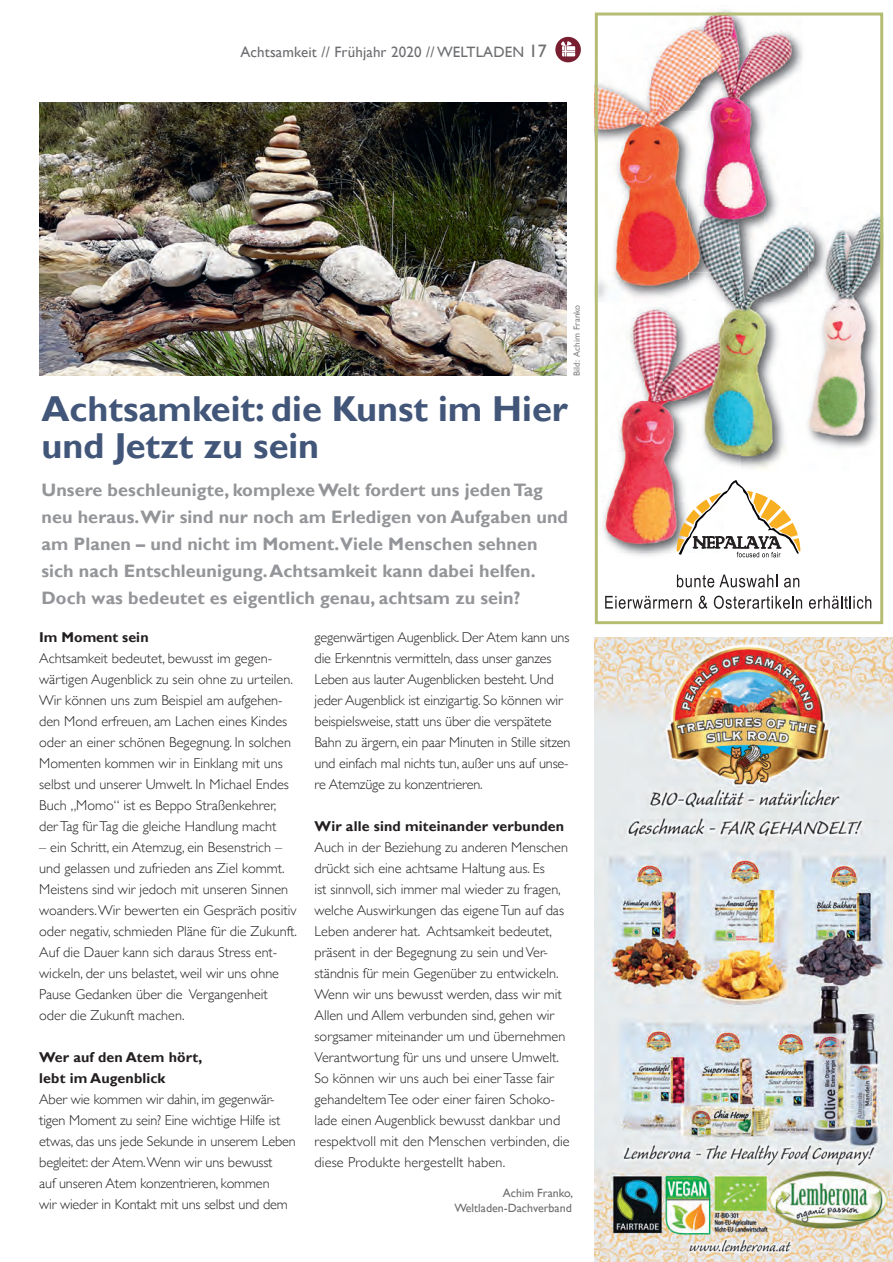
<style>
.page{position:relative;width:893px;height:1262px;background:#fff}
.page>*{position:absolute;margin:0;border:0;box-sizing:border-box;transform-origin:0 0}
.t1{font:700 36px/37.5px "Gill Sans";color:#425679}
.t2{font:700 18px/27px "Gill Sans";letter-spacing:.005em;color:#939598}
.t3{font:15px "Gill Sans";letter-spacing:.01em;color:#6c6d70}
.t4{font:300 14.25px/21px "Gill Sans";color:#231f20}
.t5{font:700 14.25px/21px "Gill Sans";letter-spacing:.01em;color:#231f20}
.t6{font:12px/15px "Gill Sans";color:#6c6d70;text-align:right}
.t7{font:9px "Gill Sans";letter-spacing:.01em;color:#808285}
.s1{font-size:18px}
</style>
<div class="page">
<img style="left:599px;top:301px;width:88px;height:151px">
<img style="left:603px;top:452px;width:80px;height:100px">
<img style="left:687px;top:280px;width:3px;height:129px">
<img style="left:807px;top:214px;width:72px;height:234px">
<img style="left:690px;top:302px;width:97px;height:167px">
<svg style="left:676px;top:480px;width:124px;height:77px"></svg>
<svg style="left:677px;top:574px;width:100px;height:13px"></svg>
<svg style="left:784px;top:578px;width:15px;height:9px"></svg>
<svg style="left:605px;top:596px;width:87px;height:13px"></svg>
<svg style="left:699px;top:596px;width:8px;height:13px"></svg>
<svg style="left:714px;top:596px;width:88px;height:13px"></svg>
<svg style="left:809px;top:596px;width:62px;height:13px"></svg>
<img style="left:801px;top:12px;width:8px;height:51px">
<img style="left:740px;top:214px;width:69px;height:88px">
<svg style="left:723px;top:301px;width:17px;height:1px"></svg>
<img style="left:595px;top:10px;width:155px;height:209px">
<img style="left:750px;top:12px;width:51px;height:178px">
<img style="left:599px;top:219px;width:88px;height:82px">
<img style="left:687px;top:190px;width:91px;height:82px">
<svg style="left:687px;top:272px;width:3px;height:8px"></svg>
<img style="left:690px;top:207px;width:111px;height:94px">
<img style="left:690px;top:272px;width:50px;height:29px">
<div style="left:595px;top:13px;width:288px;height:611px;border:3px solid #b4bd72"></div>
<svg style="left:555px;top:37px;width:26px;height:25px"></svg>
<svg style="left:560px;top:39px;width:15px;height:17px"></svg>
<img style="left:595px;top:637px;width:298px;height:625px">
<img style="left:40px;top:102px;width:526px;height:274px">
<p class="t3" style="left:240px;top:43px;width:308px">Achtsamkeit // Frühjahr 2020 // WELTLADEN <span class="s1">17</span></p>
<p class="t7" style="left:571px;top:376px;width:73px;rotate:-90deg">Bild: Achim Franko</p>
<h1 class="t1" style="left:41px;top:391px;width:528px">Achtsamkeit: die Kunst im Hier und Jetzt zu sein</h1>
<p class="t2" style="left:41px;top:477px;width:528px">Unsere beschleunigte, komplexe Welt fordert uns jeden Tag neu heraus. Wir sind nur noch am Erledigen von Aufgaben und am Planen – und nicht im Moment.Viele Menschen sehnen sich nach Entschleunigung. Achtsamkeit kann dabei helfen.<br>Doch was bedeutet es eigentlich genau, achtsam zu sein?</p>
<p class="t5" style="left:39px;top:627px;width:111px">Im Moment sein</p>
<p class="t4" style="left:39px;top:647px;width:255px">Achtsamkeit bedeutet, bewusst im gegen&shy;wärtigen Augenblick zu sein ohne zu urteilen.<br>Wir können uns zum Beispiel am aufgehen&shy;den Mond erfreuen, am Lachen eines Kindes oder an einer schönen Begegnung. In solchen Momenten kommen wir in Einklang mit uns selbst und unserer Umwelt. In Michael Endes Buch „Momo“ ist es Beppo Straßenkehrer, der Tag für Tag die gleiche Handlung macht</p>
<p class="t4" style="left:39px;top:836px;width:259px">– ein Schritt, ein Atemzug, ein Besenstrich – und gelassen und zufrieden ans Ziel kommt.<br>Meistens sind wir jedoch mit unseren Sinnen woanders. Wir bewerten ein Gespräch positiv oder negativ, schmieden Pläne für die Zukunft.<br>Auf die Dauer kann sich daraus Stress ent&shy;wickeln, der uns belastet, weil wir uns ohne Pause Gedanken über die Vergangenheit oder die Zukunft machen.</p>
<p class="t5" style="left:39px;top:1047px;width:165px">Wer auf den Atem hört, lebt im Augenblick</p>
<p class="t4" style="left:39px;top:1088px;width:258px">Aber wie kommen wir dahin, im gegenwär&shy;tigen Moment zu sein? Eine wichtige Hilfe ist etwas, das uns jede Sekunde in unserem Leben begleitet: der Atem. Wenn wir uns bewusst<br>auf unseren Atem konzentrieren, kommen<br>wir wieder in Kontakt mit uns selbst und dem</p>
<p class="t4" style="left:315px;top:626px;width:257px">gegenwärtigen Augenblick. Der Atem kann uns die Erkenntnis vermitteln, dass unser ganzes Leben aus lauter Augenblicken besteht. Und jeder Augenblick ist einzigartig. So können wir beispielsweise, statt uns über die verspätete Bahn zu ärgern, ein paar Minuten in Stille sitzen und einfach mal nichts tun, außer uns auf unse&shy;re Atemzüge zu konzentrieren.</p>
<p class="t5" style="left:315px;top:816px;width:251px">Wir alle sind miteinander verbunden</p>
<p class="t4" style="left:315px;top:836px;width:257px">Auch in der Beziehung zu anderen Menschen drückt sich eine achtsame Haltung aus. Es<br>ist sinnvoll, sich immer mal wieder zu fragen, welche Auswirkungen das eigene Tun auf das Leben anderer hat. Achtsamkeit bedeutet, präsent in der Begegnung zu sein und Ver&shy;ständnis für mein Gegenüber zu entwickeln.<br>Wenn wir uns bewusst werden, dass wir mit Allen und Allem verbunden sind, gehen wir sorgsamer miteinander um und übernehmen Verantwortung für uns und unsere Umwelt.<br>So können wir uns auch bei einer Tasse fair gehandeltem Tee oder einer fairen Schoko&shy;lade einen Augenblick bewusst dankbar und respektvoll mit den Menschen verbinden, die diese Produkte hergestellt haben.</p>
<p class="t6" style="left:454px;top:1185px;width:120px">Achim Franko,<br>Weltladen-Dachverband</p>
</div>
